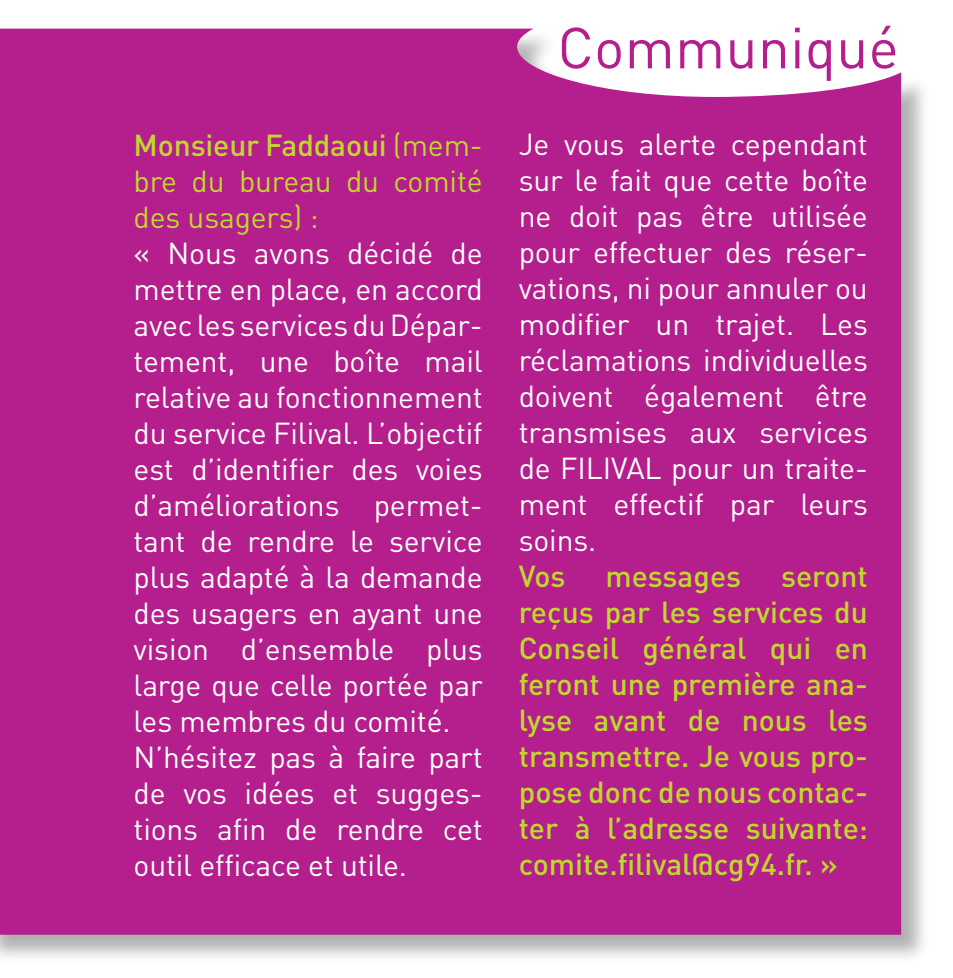
<style>
.page{position:relative;width:953px;height:978px;background:#fff}
.page>*{position:absolute;margin:0;border:0;box-sizing:border-box;transform-origin:0 0}
.t1{font:57px "DIN";letter-spacing:.005em;color:#b41e8d}
.txt_din_mag{font:30px/36px "DIN";letter-spacing:-.005em;color:#fff;text-align:justify}
.txt_din_mag-2{font:500 30px/36px "DIN";color:#c1d72f;text-align:justify}
.txt_din_mag-3{font:30px/36px "DIN";letter-spacing:-.005em;color:#c1d72f;text-align:justify}
.s1{font-weight:500}
</style>
<div class="page">
<div style="left:0;top:29px;width:943px;height:947px;background:#231f20;opacity:.35"></div>
<div style="left:0;top:29px;width:901px;height:906px;background:#b41e8d"></div>
<svg style="left:365px;top:349px;width:10px;height:23px"></svg>
<svg style="left:833px;top:169px;width:9px;height:22px"></svg>
<p class="txt_din_mag-3" style="left:134px;top:126px;width:350px"><span class="s1">Monsieur Faddaoui</span> (mem&shy;bre du bureau du comité des usagers) :</p>
<p class="txt_din_mag" style="left:134px;top:234px;width:351px">« Nous avons décidé de mettre en place, en accord avec les services du Dépar&shy;tement, une bo te mail relative au fonctionnement du service Filival. L’objectif est d’identifier des voies d’améliorations permet&shy;tant de rendre le service plus adapté à la demande des usagers en ayant une vision d’ensemble plus large que celle portée par les membres du comité.</p>
<p class="txt_din_mag" style="left:134px;top:738px;width:350px">N’hésitez pas à faire part de vos idées et sugges&shy;tions afin de rendre cet outil efficace et utile.</p>
<p class="t1" style="left:557px;top:12px;width:343px">Communiqué</p>
<p class="txt_din_mag" style="left:518px;top:126px;width:350px">Je vous alerte cependant sur le fait que cette bo te ne doit pas être utilisée pour effectuer des réser&shy;vations, ni pour annuler ou modifier un trajet. Les réclamations individuelles doivent également être transmises aux services de FILIVAL pour un traite&shy;ment effectif par leurs soins.</p>
<p class="txt_din_mag-2" style="left:518px;top:557px;width:48px">Vos</p>
<p class="txt_din_mag-2" style="left:605px;top:557px;width:137px">messages</p>
<p class="txt_din_mag-2" style="left:518px;top:557px;width:350px;text-indent:262px">seront reçus par les services du Conseil général qui en feront une première ana&shy;lyse avant de nous les transmettre. Je vous pro&shy;pose donc de nous contac&shy;ter à l’adresse suivante: comite.filival@cg94.fr. »</p>
</div>
